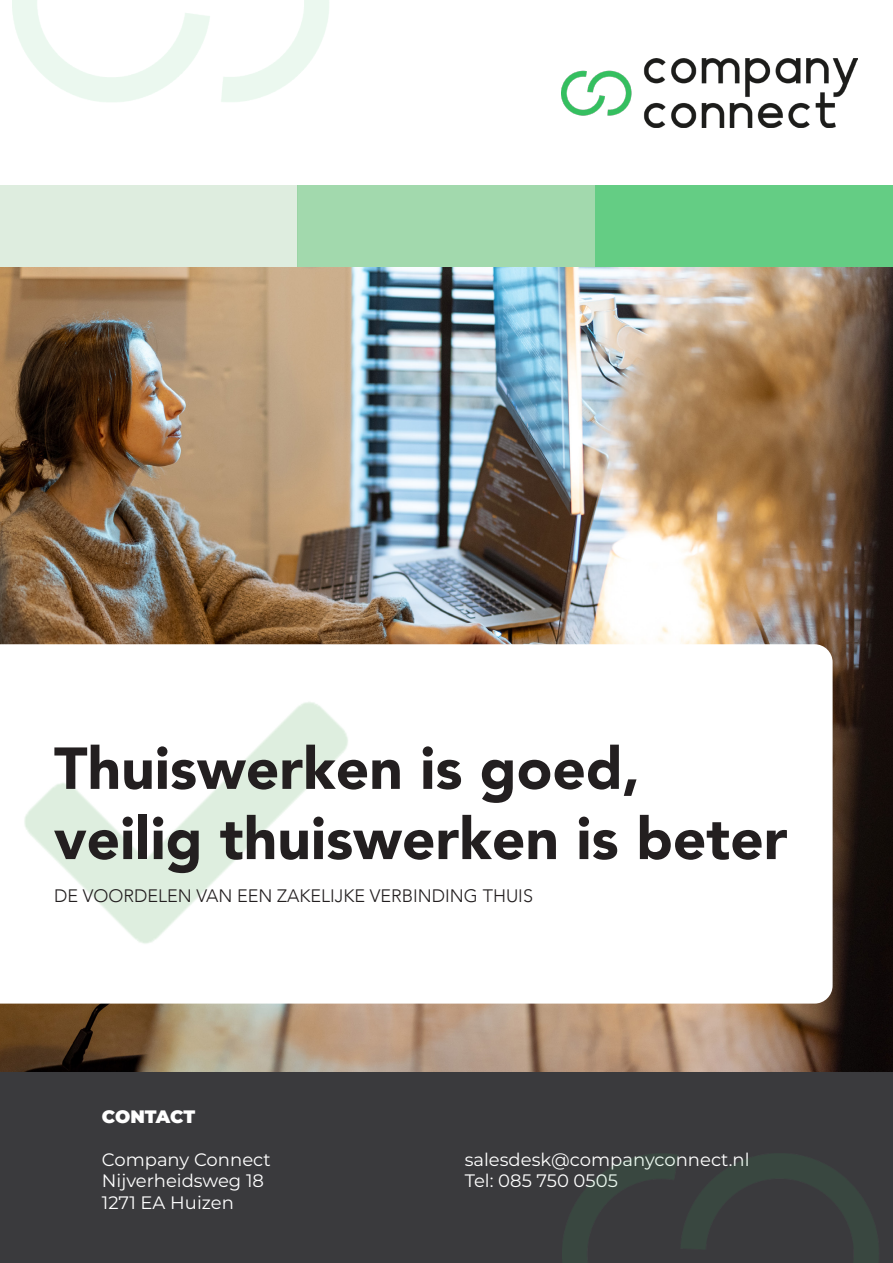
<style>
.page{position:relative;width:893px;height:1263px;background:#fff}
.page>*{position:absolute;margin:0;border:0;box-sizing:border-box;transform-origin:0 0}
.t1{font:900 58.5px "Avenir";color:#231f20}
.t2{font:18px "Montserrat";color:#fff}
.t3{font:300 18px "Avenir";color:#231f20}
.t4{font:900 18px "Montserrat";letter-spacing:-.01em;color:#fff}
</style>
<div class="page">
<div style="left:0;top:1071px;width:893px;height:192px;background:#3a3a3d"></div>
<div style="left:0;top:185px;width:298px;height:259px;background:#deeddf"></div>
<div style="left:298px;top:185px;width:297px;height:259px;background:#a2d9ad"></div>
<div style="left:595px;top:185px;width:298px;height:259px;background:#64cd84"></div>
<img style="left:0;top:268px;width:893px;height:803px">
<svg style="left:0;top:644px;width:833px;height:359px"></svg>
<img style="left:0;top:678px;width:406px;height:292px">
<img style="left:562px;top:1154px;width:317px;height:109px">
<img style="left:561px;top:59px;width:297px;height:69px">
<p class="t1" style="left:54px;top:718px;width:588px">Thuiswerken is goed,</p>
<p class="t1" style="left:54px;top:788px;width:735px">veilig thuiswerken is beter</p>
<p class="t3" style="left:54px;top:885px;width:480px">DE VOORDELEN VAN EEN ZAKELIJKE VERBINDING THUIS</p>
<p class="t4" style="left:102px;top:1103px;width:95px">CONTACT</p>
<p class="t2" style="left:102px;top:1147px;width:170px">Company Connect</p>
<p class="t2" style="left:102px;top:1168px;width:164px">Nijverheidsweg 18</p>
<p class="t2" style="left:102px;top:1190px;width:133px">1271 EA Huizen</p>
<p class="t2" style="left:465px;top:1147px;width:286px">salesdesk@companyconnect.nl</p>
<p class="t2" style="left:465px;top:1168px;width:155px">Tel: 085 750 0505</p>
</div>
